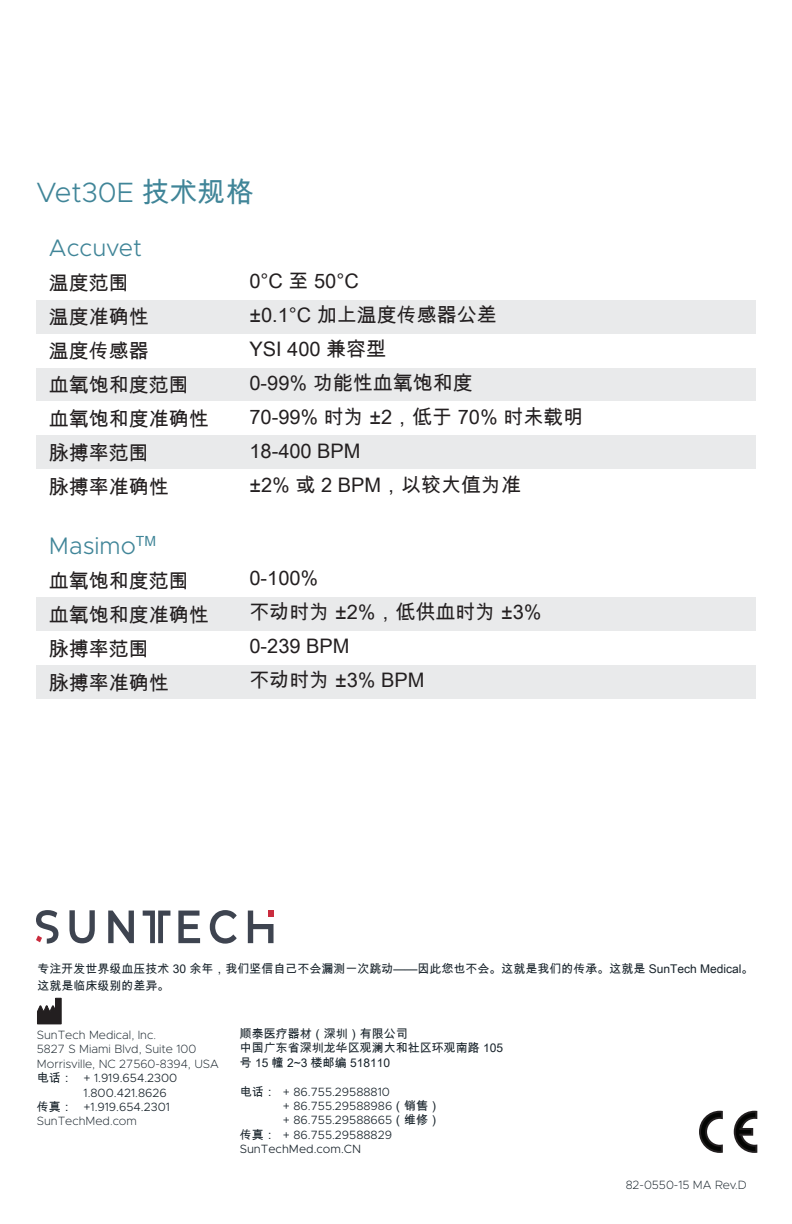
<style>
.page{position:relative;width:792px;height:1224px;background:#fff}
.page>*{position:absolute;margin:0;border:0;box-sizing:border-box;transform-origin:0 0}
.t1{font:300 28px "Metropolis";color:#408598}
.t2{font:300 24px "Metropolis";color:#408598}
.t3{font:20px/34px "Arial Unicode MS";color:#231f20}
.t4{font:300 12px "Metropolis";color:#17222a}
.t5{font:12px/14.4px "Arial Unicode MS";color:#17222a}
.t6{font:200 12px "Metropolis";color:#17222a}
.s1{font-family:"Arial Unicode MS";font-weight:400}
</style>
<div class="page">
<div style="left:36px;top:597px;width:720px;height:34px;background:#e9eaeb"></div>
<div style="left:36px;top:665px;width:720px;height:34px;background:#e9eaeb"></div>
<div style="left:36px;top:300px;width:720px;height:34px;background:#e9eaeb"></div>
<div style="left:36px;top:368px;width:720px;height:33px;background:#e9eaeb"></div>
<div style="left:36px;top:435px;width:720px;height:34px;background:#e9eaeb"></div>
<svg style="left:699px;top:1110px;width:24px;height:43px"></svg>
<svg style="left:733px;top:1110px;width:25px;height:43px"></svg>
<div style="left:739px;top:1129px;width:13px;height:6px;background:#040503"></div>
<div style="left:738px;top:1128px;width:15px;height:8px;border:2px solid #231f20"></div>
<svg style="left:37px;top:998px;width:24px;height:26px"></svg>
<svg style="left:69px;top:910px;width:26px;height:33px"></svg>
<svg style="left:108px;top:911px;width:26px;height:32px"></svg>
<svg style="left:178px;top:911px;width:22px;height:32px"></svg>
<svg style="left:210px;top:910px;width:27px;height:34px"></svg>
<svg style="left:248px;top:911px;width:26px;height:32px"></svg>
<svg style="left:36px;top:910px;width:22px;height:34px"></svg>
<svg style="left:143px;top:911px;width:27px;height:32px"></svg>
<h1 class="t1" style="left:36px;top:175px;width:219px">Vet30E <span class="s1">技术规格</span></h1>
<p class="t2" style="left:49px;top:233px;width:95px">Accuvet</p>
<p class="t3" style="left:49px;top:265px;width:161px">温度范围<br>温度准确性<br>温度传感器<br>血氧饱和度范围血氧饱和度准确性脉搏率范围<br>脉搏率准确性</p>
<p class="t3" style="left:249px;top:264px;width:335px">0°C 至 50°C<br>±0.1°C 加上温度传感器公差<br>YSI 400 兼容型<br>0-99% 功能性血氧饱和度<br>70-99% 时为 ±2，低于 70% 时未载明<br>18-400 BPM<br>±2% 或 2 BPM，以较大值为准</p>
<p class="t2" style="left:49px;top:531px;width:109px">Masimo<sup>TM</sup></p>
<p class="t3" style="left:49px;top:564px;width:161px">血氧饱和度范围血氧饱和度准确性脉搏率范围<br>脉搏率准确性</p>
<p class="t3" style="left:249px;top:561px;width:294px">0-100%<br>不动时为 ±2%，低供血时为 ±3%<br>0-239 BPM<br>不动时为 ±3% BPM</p>
<p class="t5" style="left:37px;top:960px;width:718px;line-height:16.8px">专注开发世界级血压技术 30 余年，我们坚信自己不会漏测一次跳动——因此您也不会。这就是我们的传承。这就是 SunTech Medical。这就是临床级别的差异。</p>
<p class="t6" style="left:37px;top:1027px;width:121px">SunTech Medical, Inc.</p>
<p class="t6" style="left:37px;top:1042px;width:161px">5827 S Miami Blvd, Suite 100</p>
<p class="t6" style="left:37px;top:1056px;width:184px">Morrisville, NC 27560-8394, USA</p>
<p class="t4" style="left:37px;top:1071px;width:142px"><span class="s1">电话：</span> + 1.919.654.2300</p>
<p class="t4" style="left:84px;top:1085px;width:85px">1.800.421.8626</p>
<p class="t4" style="left:37px;top:1099px;width:135px"><span class="s1">传真：</span> +1.919.654.2301</p>
<p class="t6" style="left:37px;top:1114px;width:102px">SunTechMed.com</p>
<p class="t5" style="left:240px;top:1026px;width:265px">顺泰医疗器材（深圳）有限公司<br>中国广东省深圳龙华区观澜大和社区环观南路 105号 15 幢 2~3 楼邮编 518110</p>
<p class="t4" style="left:240px;top:1084px;width:152px"><span class="s1">电话：</span> + 86.755.29588810</p>
<p class="t4" style="left:283px;top:1098px;width:159px">+ 86.755.29588986<span class="s1">（销售）</span></p>
<p class="t4" style="left:283px;top:1113px;width:159px">+ 86.755.29588665<span class="s1">（维修）</span></p>
<p class="t4" style="left:240px;top:1127px;width:154px"><span class="s1">传真：</span> + 86.755.29588829</p>
<p class="t4" style="left:240px;top:1142px;width:123px">SunTechMed.com.CN</p>
<p class="t6" style="left:626px;top:1177px;width:123px">82-0550-15 MA Rev.D</p>
</div>
